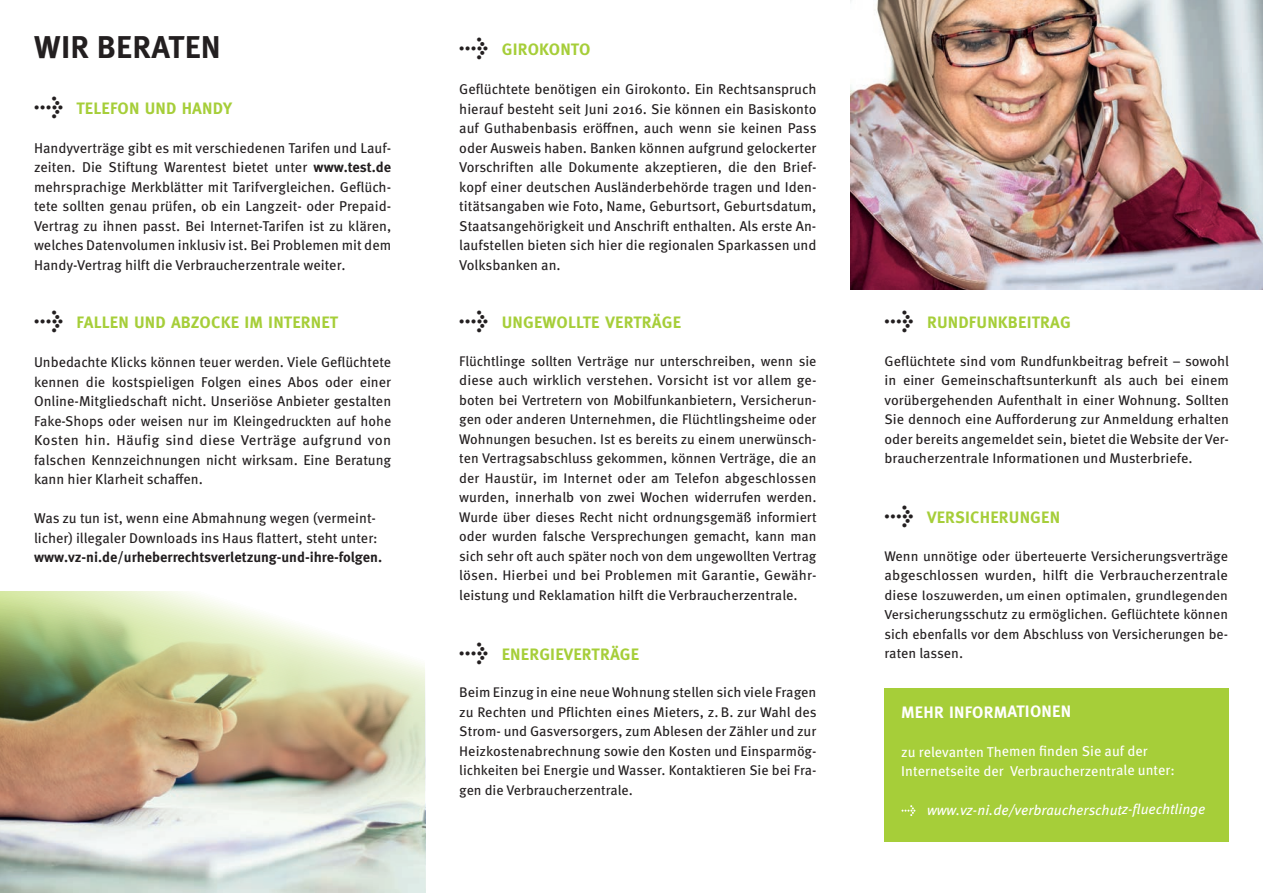
<style>
.page{position:relative;width:1263px;height:893px;background:#fff}
.page>*{position:absolute;margin:0;border:0;box-sizing:border-box;transform-origin:0 0}
.t1{font:700 31.5px "Meta Pro";color:#231f20}
.t2{font:700 16.5px "Meta Pro";letter-spacing:.01em;color:#a6ce39}
.t3{font:700 16.5px "Meta Pro";letter-spacing:.005em;color:#fff}
.t4{font:14.25px/19.5px "Meta Pro";color:#231f20;text-align:justify}
.t5{font:14.25px/19.4px "Meta Pro";letter-spacing:-.005em;color:#fff}
.t6{font:700 14.25px "Meta Pro";color:#231f20}
.t7{font:italic 14.25px "Meta Pro";letter-spacing:-.005em;color:#fff}
.t8{font:13.95px/19.5px "Meta Pro";color:#231f20;text-align:justify}
.t9{font:12.9px "Meta Pro";color:#231f20;scale:1.09 1}
.s1{font-size:24px;color:#231f20}
.s2{font-weight:700}
.s3{font-size:13.95px}
.s4{font-size:12.9px}
</style>
<div class="page">
<img style="left:0;top:591px;width:425px;height:302px">
<img style="left:850px;top:0;width:413px;height:289px">
<div style="left:884px;top:689px;width:345px;height:153px;background:#a6ce39"></div>
<svg style="left:901px;top:805px;width:14px;height:11px"></svg>
<h1 class="t1" style="left:34px;top:27px;width:81px">WIR BERATEN</h1>
<p class="t2" style="left:34px;top:98px;width:199px"><span class="s1">→</span> TELEFON UND HANDY</p>
<p class="t4" style="left:34px;top:139px;width:359px">Handyverträge gibt es mit verschiedenen Tarifen und Lauf&shy;zeiten. Die Stiftung Warentest bietet unter <span class="s2">WWW.TEST.DE </span>mehrsprachige Merkblätter mit Tarifvergleichen. Geflüch&shy;tete sollten genau prüfen, ob ein Langzeit- oder Prepaid-Vertrag zu ihnen passt. Bei Internet-Tarifen ist zu klären, welches Datenvolumen inklusiv ist. Bei Problemen mit dem Handy-Vertrag hilft die Verbraucherzentrale weiter.</p>
<p class="t2" style="left:34px;top:312px;width:306px"><span class="s1">→</span> FALLEN UND ABZOCKE IM INTERNET</p>
<p class="t4" style="left:34px;top:353px;width:359px">Unbedachte Klicks können teuer werden. Viele Geflüchtete kennen die kostspieligen Folgen eines Abos oder einer Online-Mitgliedschaft nicht. Unseriöse Anbieter gestalten Fake-Shops oder weisen nur im Kleingedruckten auf hohe Kosten hin. Häufig sind diese Verträge aufgrund von falschen Kennzeichnungen nicht wirksam. Eine Beratung kann hier Klarheit schaffen.</p>
<p class="t4" style="left:34px;top:509px;width:345px">Was zu tun ist, wenn eine Abmahnung wegen (vermeint&shy;licher) illegaler Downloads ins Haus flattert, steht unter:</p>
<p class="t6" style="left:34px;top:548px;width:350px">WWW.VZ-NI.DE/URHEBERRECHTSVERLETZUNG-UND-IHRE-FOLGEN.</p>
<p class="t2" style="left:459px;top:39px;width:130px"><span class="s1">→</span> G IROKONTO</p>
<p class="t4" style="left:459px;top:80px;width:359px">Geflüchtete benötigen ein Girokonto. Ein Rechtsanspruch hierauf besteht seit Juni 2016. Sie können ein Basiskonto auf Guthabenbasis eröffnen, auch wenn sie keinen Pass oder Ausweis haben. Banken können aufgrund gelockerter Vorschriften alle Dokumente akzeptieren, die den Brief&shy;kopf einer deutschen Ausländerbehörde tragen und Iden&shy;titätsangaben wie Foto, Name, Geburtsort, Geburtsdatum, Staatsangehörigkeit und Anschrift enthalten. Als erste An&shy;laufstellen bieten sich hier die regionalen Sparkassen und Volksbanken an.</p>
<p class="t2" style="left:459px;top:312px;width:223px"><span class="s1">→</span> U NGEWO LLTE VERTRÄGE</p>
<p class="t8" style="left:459px;top:352px;width:359px;text-align:left">Flüchtlinge sollten Verträge nur unterschreiben, wenn sie diese auch wirklich verstehen. Vorsicht ist vor allem ge&shy;boten bei Vertretern von Mobilfunkanbietern, Versicherun&shy;gen oder anderen Unternehmen, die Flüchtlingsheime oder Wohnungen besuchen. Ist es bereits zu einem unerwünsch&shy;ten Vertragsabschluss gekommen, können Verträge, die an der Haustür, im Internet oder am Telefon abgeschlossen wurden, innerhalb von zwei Wochen widerrufen werden.<br>Wurde über dieses Recht nicht ordnungsgemäß informiert oder wurden falsche Versprechungen gemacht, kann man sich sehr oft auch später noch von dem ungewollten Vertrag lösen. Hierbei und bei Problemen mit Garantie, Gewähr-- leistung und Reklamation hilft die Verbraucherzentrale.</p>
<p class="t2" style="left:459px;top:644px;width:181px"><span class="s1">→</span> ENERGIEVERTRÄGE</p>
<p class="t8" style="left:459px;top:683px;width:359px">Beim Einzug in eine neue Wohnung stellen sich viele Fragen zu Rechten und Pflichten eines Mieters, z. B. zur Wahl des Strom- und Gasversorgers, zum Ablesen der Zähler und zur Heizkostenabrechnung sowie den Kosten und Einsparmög&shy;lichkeiten bei Energie und Wasser. Kontaktieren Sie bei Fra&shy;gen die Verbraucherzentrale.</p>
<p class="t2" style="left:884px;top:312px;width:188px"><span class="s1">→</span> RUNDFUNKBEITRAG</p>
<p class="t8" style="left:884px;top:352px;width:346px">Geflüchtete sind vom Rundfunkbeitrag befreit – sowohl in einer Gemeinschaftsunterkunft als auch bei einem vorübergehenden Aufenthalt in einer Wohnung. Sollten Sie dennoch eine Aufforderung zur Anmeldung erhalten oder bereits angemeldet sein, bietet die Website der Ver&shy;braucherzentrale Informationen und Musterbriefe.</p>
<p class="t2" style="left:884px;top:507px;width:177px"><span class="s1">→</span> VERSICHERUNGEN</p>
<p class="t8" style="left:884px;top:547px;width:345px">Wenn unnötige oder überteuerte Versicherungsverträge abgeschlossen wurden, hilft die Verbraucherzentrale</p>
<p class="t9" style="left:884px;top:587px;width:317px"><span class="s3">diese</span> loszuwerden, um einen optimalen, grundlegenden</p>
<p class="t8" style="left:884px;top:605px;width:345px"><span class="s4">Versi</span>cherungsschutz zu ermöglichen. Geflüchtete können sich ebenfalls vor dem Abschluss von Versicherungen be&shy;raten lassen.</p>
<p class="t3" style="left:901px;top:701px;width:172px">MEHR INFORMATIONEN</p>
<p class="t5" style="left:901px;top:742px;width:275px">zu relevanten Themen finden Sie auf der<br>Internetseite der Verbraucherzentrale unter:</p>
<p class="t7" style="left:927px;top:801px;width:280px">www.vz-ni.de/verbraucherschutz-fluechtlinge</p>
</div>
